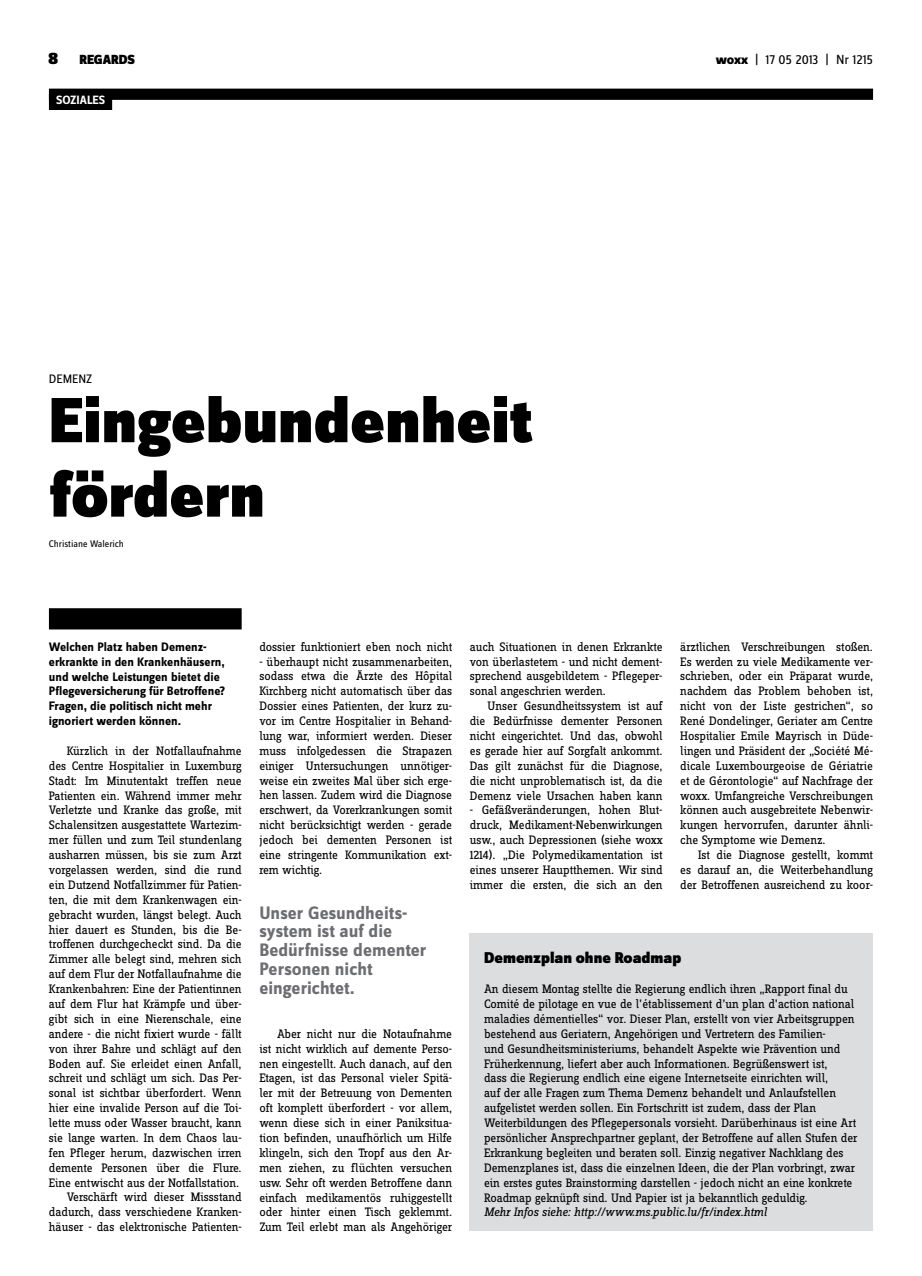
<style>
.page{position:relative;width:922px;height:1276px;background:#fff}
.page>*{position:absolute;margin:0;border:0;box-sizing:border-box;transform-origin:0 0}
.t1{font:900 66.25px/74.4px "Zine Sans Dis";color:#000}
.t2{font:700 18.75px/18.8px "Zine Sans Dis";color:#6d6e71}
.t3{font:900 16.25px "Zine Sans Dis";color:#000}
.t4{font:13.75px "Zine Sans Dis";letter-spacing:-.01em;color:#000}
.t5{font:900 13.75px "Zine Sans Dis";letter-spacing:-.01em;color:#000}
.t6{font:12.75px/14.9px "Zine Slab Dis";letter-spacing:-.01em;color:#000;text-align:justify}
.t7{font:700 12.75px/14.9px "Zine Sans Dis";color:#000}
.t8{font:italic 12.75px "Zine Slab Dis";letter-spacing:-.01em;color:#000}
.t9{font:12.75px "Zine Sans Dis";color:#000}
.t10{font:700 12.5px "Zine Sans Dis";color:#fff}
.t11{font:10px "Zine Sans Dis";color:#000}
.s1{font-size:17.5px}
.s2{font-weight:800}
</style>
<div class="page">
<div style="left:49px;top:89px;width:823px;height:11px;background:#000"></div>
<div style="left:49px;top:94px;width:63px;height:16px;background:#000"></div>
<div style="left:49px;top:608px;width:192px;height:21px;background:#000"></div>
<div style="left:469px;top:933px;width:403px;height:298px;background:#dcddde"></div>
<p class="t5" style="left:48px;top:53px;width:88px"><span class="s1">8</span> REGARDS</p>
<p class="t4" style="left:715px;top:53px;width:159px"><span class="s2">woxx</span> | 17 05 2013 | Nr 1215</p>
<p class="t10" style="left:56px;top:93px;width:51px">SOZIALES</p>
<p class="t9" style="left:49px;top:372px;width:45px">DEMENZ</p>
<h1 class="t1" style="left:49px;top:387px;width:484px">Eingebundenheit fördern</h1>
<p class="t11" style="left:49px;top:538px;width:76px">Christiane Walerich</p>
<p class="t7" style="left:49px;top:640px;width:178px">Welchen Platz haben Demenz&shy;erkrankte in den Krankenhäusern, und welche Leistungen bietet die<br>Pflegeversicherung für Betroffene?<br>Fragen, die politisch nicht mehr ignoriert werden können.</p>
<p class="t6" style="left:49px;top:744px;width:194px;text-align:right">Kürzlich in der Notfallaufnahme des Centre Hospitalier in Luxemburg Stadt: Im Minutentakt treffen neue Patienten ein. Während immer mehr Verletzte und Kranke das große, mit Schalensitzen ausgestattete Wartezim&shy;mer füllen und zum Teil stundenlang ausharren müssen, bis sie zum Arzt vorgelassen werden, sind die rund ein Dutzend Notfallzimmer für Patien&shy;ten, die mit dem Krankenwagen ein&shy;gebracht wurden, längst belegt. Auch hier dauert es Stunden, bis die Be&shy;troffenen durchgecheckt sind. Da die Zimmer alle belegt sind, mehren sich auf dem Flur der Notfallaufnahme die Krankenbahren: Eine der Patientinnen auf dem Flur hat Krämpfe und über&shy;gibt sich in eine Nierenschale, eine andere - die nicht fixiert wurde - fällt von ihrer Bahre und schlägt auf den Boden auf. Sie erleidet einen Anfall, schreit und schlägt um sich. Das Per&shy;sonal ist sichtbar überfordert. Wenn hier eine invalide Person auf die Toi&shy;lette muss oder Wasser braucht, kann sie lange warten. In dem Chaos lau&shy;fen Pfleger herum, dazwischen irren demente Personen über die Flure.<br>Eine entwischt aus der Notfallstation.<br>Verschärft wird dieser Missstand dadurch, dass verschiedene Kranken&shy;häuser - das elektronische Patienten-</p>
<p class="t6" style="left:259px;top:640px;width:194px">dossier funktioniert eben noch nicht</p>
<p class="t6" style="left:259px;top:654px;width:194px">- überhaupt nicht zusammenarbeiten, sodass etwa die Ärzte des Hôpital Kirchberg nicht automatisch über das Dossier eines Patienten, der kurz zu&shy;vor im Centre Hospitalier in Behand&shy;lung war, informiert werden. Dieser muss infolgedessen die Strapazen einiger Untersuchungen unnötiger&shy;weise ein zweites Mal über sich erge&shy;hen lassen. Zudem wird die Diagnose erschwert, da Vorerkrankungen somit nicht berücksichtigt werden - gerade jedoch bei dementen Personen ist eine stringente Kommunikation ext&shy;rem wichtig.</p>
<h2 class="t2" style="left:259px;top:904px;width:168px">Unser Gesundheits&shy;system ist auf die<br>Bedürfnisse dementer<br>Personen nicht eingerichtet.</h2>
<p class="t6" style="left:259px;top:1027px;width:194px;text-indent:18px">Aber nicht nur die Notaufnahme ist nicht wirklich auf demente Perso&shy;nen eingestellt. Auch danach, auf den Etagen, ist das Personal vieler Spitä&shy;ler mit der Betreuung von Dementen oft komplett überfordert - vor allem, wenn diese sich in einer Paniksitua&shy;tion befinden, unaufhörlich um Hilfe klingeln, sich den Tropf aus den Ar&shy;men ziehen, zu flüchten versuchen usw. Sehr oft werden Betroffene dann einfach medikamentös ruhiggestellt oder hinter einen Tisch geklemmt.<br>Zum Teil erlebt man als Angehöriger</p>
<p class="t6" style="left:469px;top:640px;width:194px">auch Situationen in denen Erkrankte von überlastetem - und nicht dement&shy;sprechend ausgebildetem - Pflegeper&shy;sonal angeschrien werden.</p>
<p class="t6" style="left:469px;top:699px;width:194px;text-indent:18px">Unser Gesundheitssystem ist auf die Bedürfnisse dementer Personen nicht eingerichtet. Und das, obwohl es gerade hier auf Sorgfalt ankommt.<br>Das gilt zunächst für die Diagnose, die nicht unproblematisch ist, da die Demenz viele Ursachen haben kann</p>
<p class="t6" style="left:469px;top:803px;width:194px">- Gefäßveränderungen, hohen Blut&shy;druck, Medikament-Nebenwirkungen usw., auch Depressionen (siehe woxx 1214). „Die Polymedikamentation ist eines unserer Hauptthemen. Wir sind immer die ersten, die sich an den</p>
<p class="t6" style="left:680px;top:640px;width:194px">ärztlichen Verschreibungen stoßen.<br>Es werden zu viele Medikamente ver&shy;schrieben, oder ein Präparat wurde, nachdem das Problem behoben ist, nicht von der Liste gestrichen“, so René Dondelinger, Geriater am Centre Hospitalier Emile Mayrisch in Düde&shy;lingen und Präsident der „Société Mé&shy;dicale Luxembourgeoise de Gériatrie et de Gérontologie“ auf Nachfrage der woxx. Umfangreiche Verschreibungen können auch ausgebreitete Nebenwir&shy;kungen hervorrufen, darunter ähnli&shy;che Symptome wie Demenz.</p>
<p class="t6" style="left:680px;top:848px;width:194px;text-indent:18px">Ist die Diagnose gestellt, kommt es darauf an, die Weiterbehandlung der Betroffenen ausreichend zu koor-</p>
<p class="t3" style="left:484px;top:949px;width:199px">Demenzplan ohne Roadmap</p>
<p class="t6" style="left:484px;top:982px;width:375px;text-align:left">An diesem Montag stellte die Regierung endlich ihren „Rapport final du Comité de pilotage en vue de l’établissement d’un plan d’action national maladies démentielles“ vor. Dieser Plan, erstellt von vier Arbeitsgruppen bestehend aus Geriatern, Angehörigen und Vertretern des Familien-<br>und Gesundheitsministeriums, behandelt Aspekte wie Prävention und Früherkennung, liefert aber auch Informationen. Begrüßenswert ist,<br>dass die Regierung endlich eine eigene Internetseite einrichten will,<br>auf der alle Fragen zum Thema Demenz behandelt und Anlaufstellen aufgelistet werden sollen. Ein Fortschritt ist zudem, dass der Plan Weiterbildungen des Pflegepersonals vorsieht. Darüberhinaus ist eine Art persönlicher Ansprechpartner geplant, der Betroffene auf allen Stufen der Erkrankung begleiten und beraten soll. Einzig negativer Nachklang des Demenzplanes ist, dass die einzelnen Ideen, die der Plan vorbringt, zwar ein erstes gutes Brainstorming darstellen - jedoch nicht an eine konkrete Roadmap geknüpft sind. Und Papier ist ja bekanntlich geduldig.</p>
<p class="t8" style="left:484px;top:1205px;width:284px">Mehr Infos siehe: http://www.ms.public.lu/fr/index.html</p>
</div>
